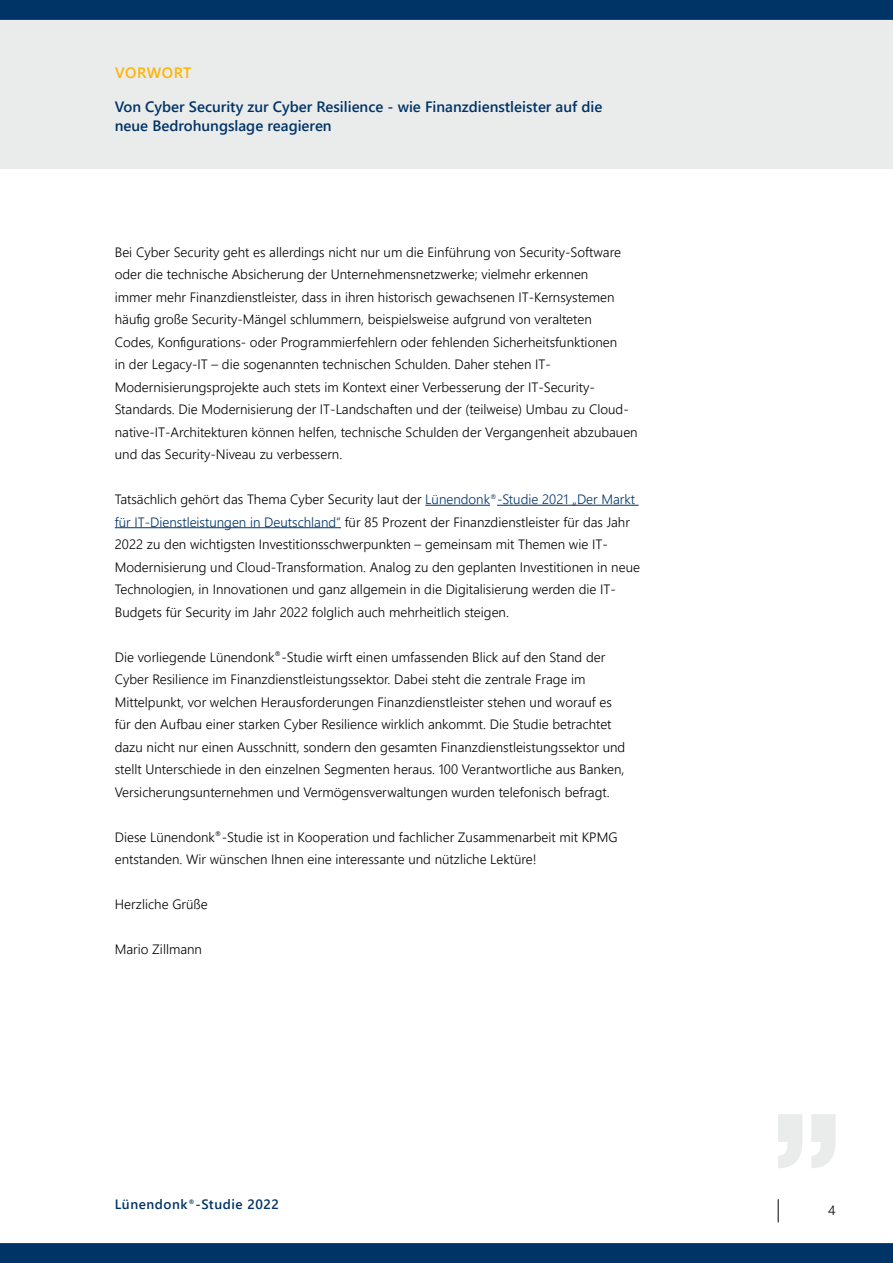
<style>
.page{position:relative;width:893px;height:1263px;background:#fff}
.page>*{position:absolute;margin:0;border:0;box-sizing:border-box;transform-origin:0 0}
.t1{font:600 15px/19.5px "Segoe UI";color:#036}
.t2{font:600 15px "Segoe UI";color:#ffb400}
.t3{font:300 13.5px/22.5px "Segoe UI";color:#000}
.t4{font:600 13.5px "Segoe UI";letter-spacing:.04em;color:#036}
.s1{color:#036}
</style>
<div class="page">
<div style="left:0;top:0;width:893px;height:169px;background:#eaecec"></div>
<svg style="left:778px;top:1199px;width:1px;height:23px"></svg>
<div style="left:0;top:1243px;width:893px;height:20px;background:#036"></div>
<svg style="left:778px;top:1114px;width:58px;height:54px"></svg>
<div style="left:0;top:0;width:893px;height:20px;background:#036"></div>
<hr style="left:425px;top:505px;width:65px;height:1px;background:#036">
<hr style="left:497px;top:505px;width:142px;height:1px;background:#036">
<hr style="left:115px;top:527px;width:226px;height:1px;background:#036">
<p class="t2" style="left:115px;top:58px;width:23px">Vorwort</p>
<p class="t1" style="left:115px;top:95px;width:489px">Von Cyber Security zur Cyber Resilience - wie Finanzdienstleister auf die neue Bedrohungslage reagieren</p>
<p class="t3" style="left:115px;top:239px;width:524px">Bei Cyber Security geht es allerdings nicht nur um die Einführung von Security-Software oder die technische Absicherung der Unternehmensnetzwerke; vielmehr erkennen<br>immer mehr Finanzdienstleister, dass in ihren historisch gewachsenen IT-Kernsystemen häufig große Security-Mängel schlummern, beispielsweise aufgrund von veralteten<br>Codes, Konfigurations- oder Programmierfehlern oder fehlenden Sicherheitsfunktionen<br>in der Legacy-IT – die sogenannten technischen Schulden. Daher stehen IT-Modernisierungsprojekte auch stets im Kontext einer Verbesserung der IT-Security-Standards. Die Modernisierung der IT-Landschaften und der (teilweise) Umbau zu Cloud&shy;native-IT-Architekturen können helfen, technische Schulden der Vergangenheit abzubauen und das Security-Niveau zu verbessern.</p>
<p class="t3" style="left:115px;top:487px;width:527px">Tatsächlich gehört das Thema Cyber Security laut der <span class="s1">Lünendonk</span><sup>®</sup><span class="s1">-Studie 2021 „Der Markt für IT-Dienstleistungen in Deutschland“</span> für 85 Prozent der Finanzdienstleister für das Jahr 2022 zu den wichtigsten Investitionsschwerpunkten – gemeinsam mit Themen wie IT-Modernisierung und Cloud-Transformation. Analog zu den geplanten Investitionen in neue Technologien, in Innovationen und ganz allgemein in die Digitalisierung werden die IT-Budgets für Security im Jahr 2022 folglich auch mehrheitlich steigen.</p>
<p class="t3" style="left:115px;top:644px;width:512px">Die vorliegende Lünendonk<sup>®</sup>-Studie wirft einen umfassenden Blick auf den Stand der Cyber Resilience im Finanzdienstleistungssektor. Dabei steht die zentrale Frage im Mittelpunkt, vor welchen Herausforderungen Finanzdienstleister stehen und worauf es für den Aufbau einer starken Cyber Resilience wirklich ankommt. Die Studie betrachtet dazu nicht nur einen Ausschnitt, sondern den gesamten Finanzdienstleistungssektor und stellt Unterschiede in den einzelnen Segmenten heraus. 100 Verantwortliche aus Banken, Versicherungsunternehmen und Vermögensverwaltungen wurden telefonisch befragt.</p>
<p class="t3" style="left:115px;top:824px;width:504px">Diese Lünendonk<sup>®</sup>-Studie ist in Kooperation und fachlicher Zusammenarbeit mit KPMG entstanden. Wir wünschen Ihnen eine interessante und nützliche Lektüre!</p>
<p class="t3" style="left:115px;top:892px;width:94px">Herzliche Grüße</p>
<p class="t3" style="left:115px;top:937px;width:89px">Mario Zillmann</p>
<p class="t4" style="left:115px;top:1191px;width:166px">Lünendonk<sup>®</sup>-Studie 2022</p>
<p class="t3" style="left:828px;top:1197px;width:9px">4</p>
</div>
